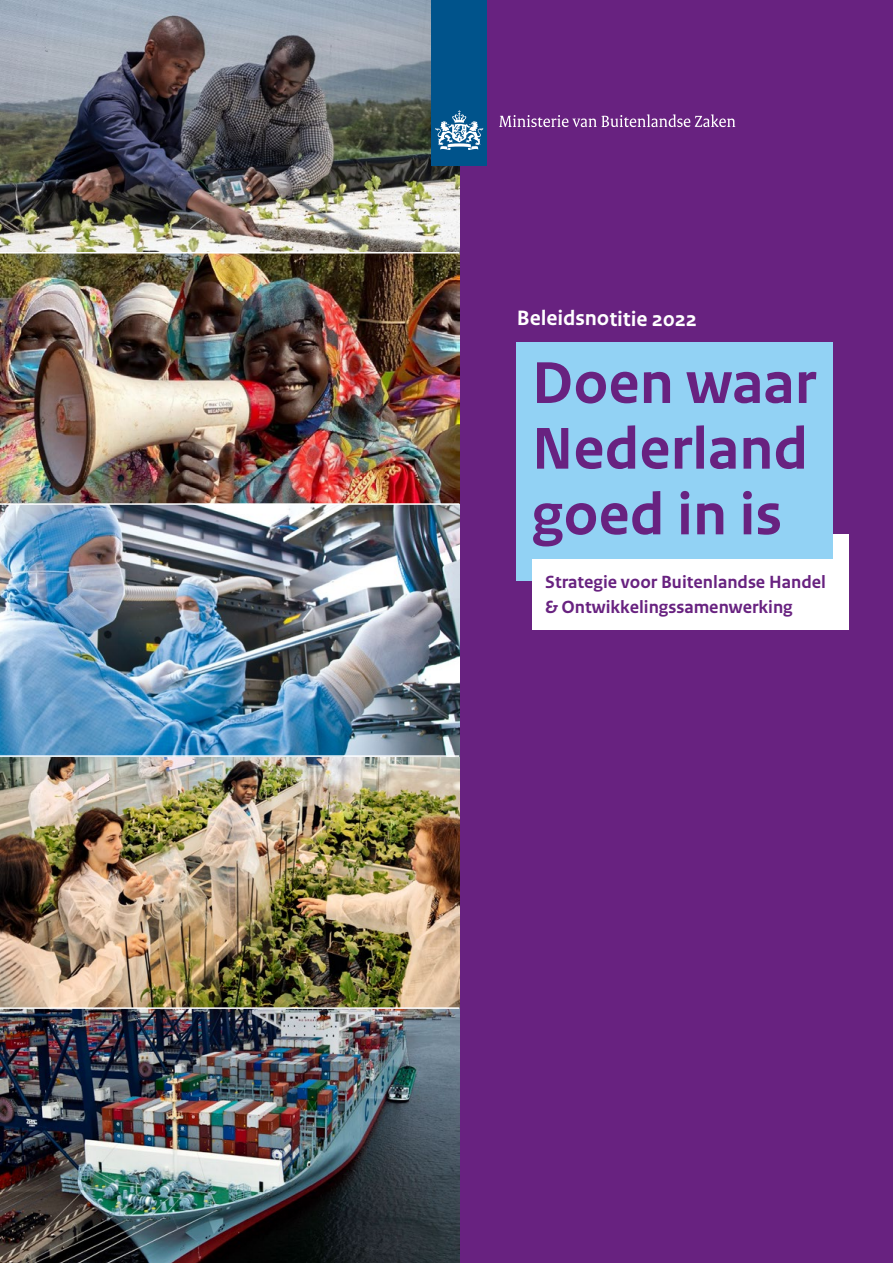
<style>
.page{position:relative;width:893px;height:1263px;background:#fff}
.page>*{position:absolute;margin:0;border:0;box-sizing:border-box;transform-origin:0 0}
.t1{font:700 61.95px/65.7px "Rijksoverheid Sans Text";color:#682280}
.t2{font:700 21.9px "Rijksoverheid Sans Text";color:#fff}
.t3{font:700 18.6px/24.8px "Rijksoverheid Sans Text";color:#682280}
</style>
<div class="page">
<div style="left:459px;top:0;width:434px;height:1263px;background:#682280"></div>
<img style="left:0;top:0;width:459px;height:1263px">
<div style="left:517px;top:342px;width:316px;height:239px;background:#92d2f4"></div>
<div style="left:532px;top:560px;width:316px;height:70px;background:#fff"></div>
<div style="left:432px;top:0;width:55px;height:166px;background:#00538b"></div>
<svg style="left:435px;top:110px;width:48px;height:40px"></svg>
<svg style="left:499px;top:114px;width:236px;height:13px"></svg>
<hr style="left:0;top:252px;width:459px;height:2px;background:#fff">
<hr style="left:0;top:503px;width:459px;height:2px;background:#fff">
<hr style="left:0;top:755px;width:459px;height:2px;background:#fff">
<hr style="left:0;top:1007px;width:459px;height:2px;background:#fff">
<h1 class="t2" style="left:517px;top:304px;width:182px;rotate:1deg">Beleidsnotitie 2022</h1>
<h1 class="t1" style="left:532px;top:351px;width:286px">Doen waar<br>Nederland goed in is</h1>
<h1 class="t3" style="left:545px;top:570px;width:282px">Strategie voor Buitenlandse Handel &amp; Ontwikkelingssamenwerking</h1>
</div>
